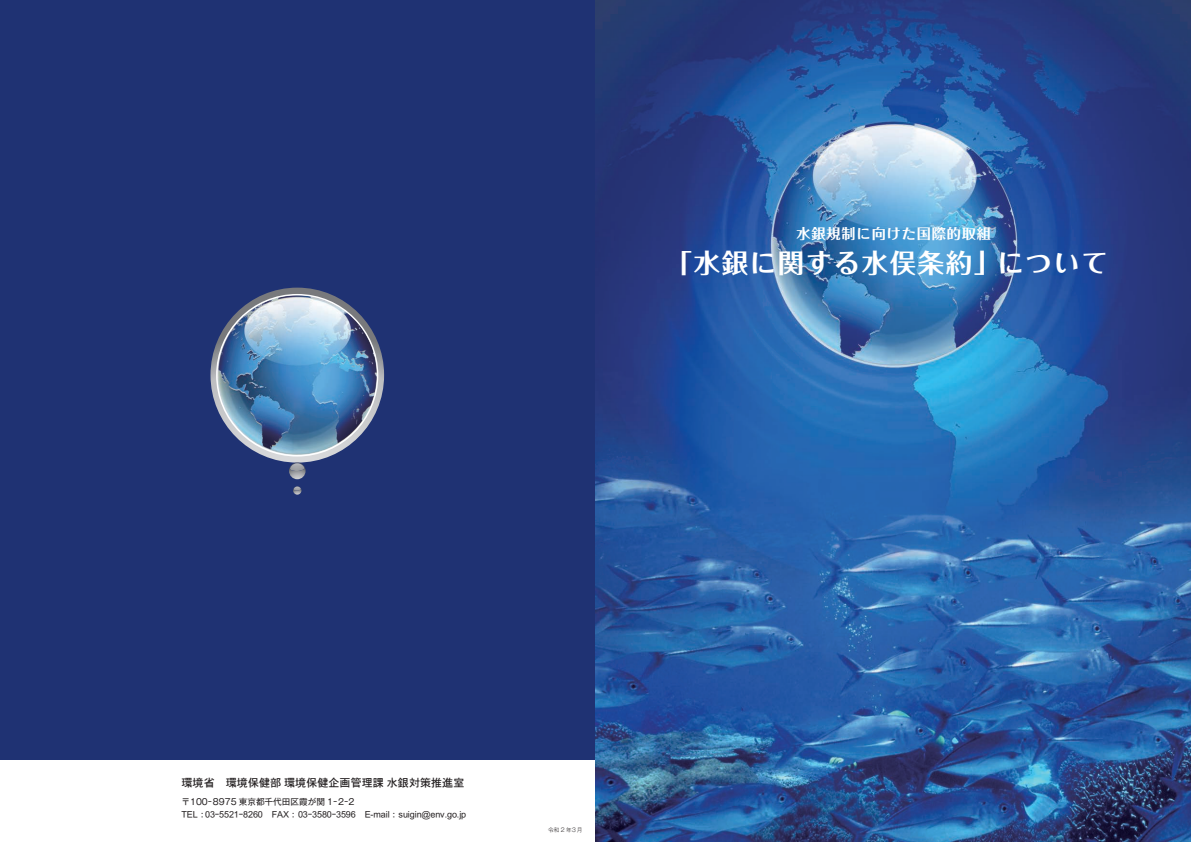
<style>
.page{position:relative;width:1191px;height:842px;background:#fff}
.page>*{position:absolute;margin:0;border:0;box-sizing:border-box;transform-origin:0 0}
.t1{font:700 26.4px "Folk Pro";letter-spacing:.06em;color:#fff}
.t2{font:700 14.2px "Folk Pro";letter-spacing:.06em;color:#fff}
.t3{font:11.1px "DHHS Gothic W5 WINP RKSJ H";color:#231f20}
.t4{font:9px "DHHS Gothic W5 WINP RKSJ H";color:#231f20}
.t5{font:8.6px "Gothic MB101 Pro";color:#231f20}
.t6{font:300 5.7px "Gothic MB101 Pro";color:#231f20}
</style>
<div class="page">
<div style="left:0;top:0;width:595px;height:759px;background:#1f3273"></div>
<img style="left:595px;top:0;width:596px;height:842px">
<img style="left:210px;top:288px;width:174px;height:191px">
<img style="left:290px;top:463px;width:14px;height:8px">
<svg style="left:293px;top:486px;width:8px;height:9px"></svg>
<h2 class="t2" style="left:796px;top:221px;width:196px">水銀規制に向けた国際的取組</h2>
<h1 class="t1" style="left:665px;top:240px;width:444px">「水銀に関する水俣条約」について</h1>
<p class="t3" style="left:181px;top:777px;width:284px">環境省　環境保健部環境保健企画管理課水銀対策推進室</p>
<p class="t5" style="left:181px;top:794px;width:174px">〒100-8975 東京都千代田区霞が関 1-2-2</p>
<p class="t4" style="left:205px;top:810px;width:262px">03-5521-8260　FAX：03-3580-3596　E-mail：suigin@env.go j p.</p>
<p class="t4" style="left:181px;top:810px;width:27px">TEL：</p>
<p class="t6" style="left:548px;top:825px;width:36px">令和 2 年３月</p>
</div>
